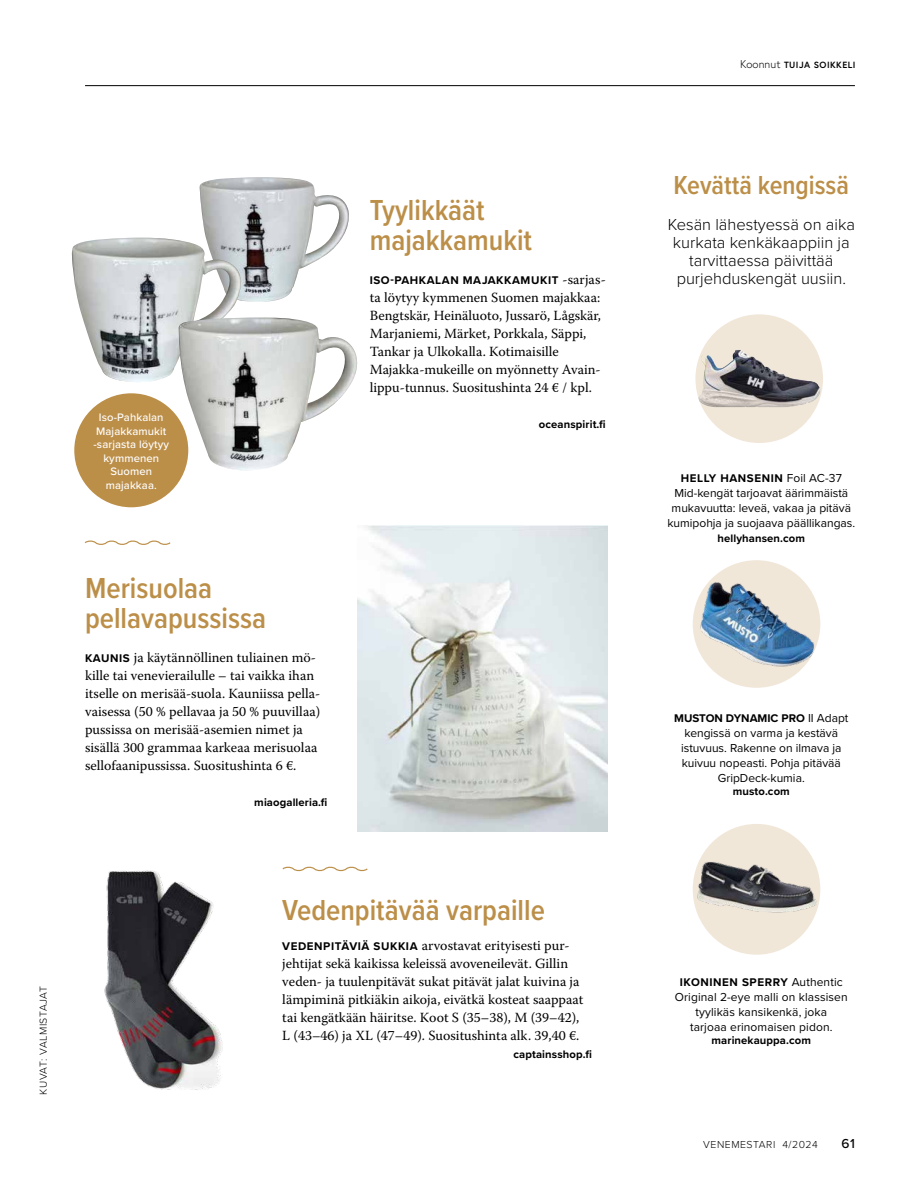
<style>
.page{position:relative;width:923px;height:1191px;background:#fff}
.page>*{position:absolute;margin:0;border:0;box-sizing:border-box;transform-origin:0 0}
.t1{font:600 30px/30px "Proxima Nova Cond";color:#bc8f49}
.t2{font:600 27px "Proxima Nova Cond";color:#bc8f49}
.t3{font:300 16.5px/18px "Proxima Nova";color:#000;text-align:center}
.t4{font:13.95px/18px "Warnock Pro";color:#000}
.t5{font:500 13.5px "Proxima Nova";color:#000}
.t6{font:12px/15px "Proxima Nova";color:#000;text-align:center}
.t7{font:700 11.55px "Proxima Nova";letter-spacing:.05em;color:#000}
.t8{font:700 11.55px "Proxima Nova";color:#000}
.t9{font:700 11.25px "Proxima Nova";letter-spacing:.01em;color:#000}
.t10{font:500 11.25px/13.5px "Proxima Nova";letter-spacing:.01em;color:#fff;text-align:center}
.t11{font:300 10.5px "Proxima Nova";letter-spacing:.05em;color:#000}
.t12{font:700 9px "Europa";letter-spacing:.05em;color:#000}
.s1{font-family:"Proxima Nova";font-weight:700;font-size:11.55px}
.s2{font-family:"Warnock Pro";font-weight:400;font-size:13.95px}
.s3{font-weight:300;font-size:11.25px}
.s4{font-weight:400;font-size:12px}
</style>
<div class="page">
<img style="left:199px;top:177px;width:150px;height:125px">
<svg style="left:282px;top:866px;width:86px;height:6px"></svg>
<svg style="left:84px;top:540px;width:87px;height:5px"></svg>
<hr style="left:85px;top:85px;width:770px;height:1px;background:#000">
<img style="left:357px;top:525px;width:250px;height:307px">
<img style="left:104px;top:870px;width:119px;height:220px">
<div style="left:695px;top:314px;width:128px;height:129px;background:#f1e7d9;border-radius:50%"></div>
<img style="left:698px;top:350px;width:122px;height:57px">
<div style="left:692px;top:560px;width:128px;height:128px;background:#f1e7d9;border-radius:50%"></div>
<img style="left:692px;top:578px;width:128px;height:92px">
<div style="left:692px;top:824px;width:128px;height:130px;background:#f1e7d9;border-radius:50%"></div>
<img style="left:692px;top:838px;width:128px;height:102px">
<img style="left:71px;top:238px;width:175px;height:144px">
<img style="left:178px;top:317px;width:180px;height:155px">
<div style="left:74px;top:393px;width:114px;height:114px;background:#bc8f49;border-radius:50%"></div>
<p class="t11" style="left:35px;top:1094px;width:110px;rotate:-90deg">KUVAT: VALMISTAJAT</p>
<p class="t10" style="left:93px;top:410px;width:77px">Iso-Pahkalan<br>Majakkamukit -sarjasta löytyy kymmenen<br>Suomen majakkaa.</p>
<h1 class="t1" style="left:85px;top:572px;width:183px">Merisuolaa pellavapussissa</h1>
<p class="t4" style="left:85px;top:648px;width:237px"><span class="s1">KAUNIS</span> ja käytännöllinen tuliainen mö&shy;kille tai venevierailulle – tai vaikka ihan itselle on merisää-suola. Kauniissa pella&shy;vaisessa (50 % pellavaa ja 50 % puuvillaa) pussissa on merisää-asemien nimet ja sisällä 300 grammaa karkeaa merisuolaa sellofaanipussissa. Suositushinta 6 €.</p>
<p class="t9" style="left:254px;top:793px;width:75px">miaogalleria.fi</p>
<h1 class="t1" style="left:370px;top:194px;width:164px">Tyylikkäät majakkamukit</h1>
<p class="t7" style="left:370px;top:271px;width:237px">ISO-PAHKALAN MAJAKKAMUKIT <span class="s2">-sarjas-</span></p>
<p class="t4" style="left:370px;top:288px;width:233px">ta löytyy kymmenen Suomen majakkaa:<br>Bengtskär, Heinäluoto, Jussarö, Lågskär, Marjaniemi, Märket, Porkkala, Säppi, Tankar ja Ulkokalla. Kotimaisille Majakka-mukeille on myönnetty Avain&shy;lippu-tunnus. Suositushinta 24 € / kpl.</p>
<p class="t9" style="left:539px;top:415px;width:68px">oceanspirit.fi</p>
<h1 class="t1" style="left:282px;top:894px;width:264px">Vedenpitävää varpaille</h1>
<p class="t4" style="left:282px;top:936px;width:302px"><span class="s1">VEDENPITÄVIÄ SUKKIA</span> arvostavat erityisesti pur&shy;jehtijat sekä kaikissa keleissä avoveneilevät. Gillin veden- ja tuulenpitävät sukat pitävät jalat kuivina ja lämpiminä pitkiäkin aikoja, eivätkä kosteat saappaat tai kengätkään häiritse. Koot S (35–38), M (39–42), L (43–46) ja XL (47–49). Suositushinta alk. 39,40 €.</p>
<p class="t9" style="left:513px;top:1045px;width:80px">captainsshop.fi</p>
<p class="t12" style="left:740px;top:59px;width:117px"><span class="s3">Koonnut</span> TUIJA SOIKKELI</p>
<h2 class="t2" style="left:673px;top:165px;width:177px">Kevättä kengissä</h2>
<p class="t3" style="left:667px;top:214px;width:189px">Kesän lähestyessä on aika kurkata kenkäkaappiin ja tarvittaessa päivittää purjehduskengät uusiin.</p>
<p class="t7" style="left:681px;top:469px;width:162px">HELLY HANSENIN <span class="s4">Foil AC-37</span></p>
<p class="t6" style="left:667px;top:485px;width:189px">Mid-kengät tarjoavat äärimmäistä mukavuutta: leveä, vakaa ja pitävä kumipohja ja suojaava päällikangas.</p>
<p class="t9" style="left:717px;top:529px;width:89px">hellyhansen.com</p>
<p class="t8" style="left:674px;top:709px;width:176px">MUSTON DYNAMIC PRO <span class="s4">II Adapt</span></p>
<p class="t6" style="left:681px;top:725px;width:162px">kengissä on varma ja kestävä istuvuus. Rakenne on ilmava ja kuivuu nopeasti. Pohja pitävää<br>GripDeck-kumia.</p>
<p class="t9" style="left:733px;top:783px;width:59px">musto.com</p>
<p class="t7" style="left:680px;top:973px;width:164px">IKONINEN SPERRY <span class="s4">Authentic</span></p>
<p class="t6" style="left:675px;top:989px;width:174px">Original 2-eye malli on klassisen tyylikäs kansikenkä, joka<br>tarjoaa erinomaisen pidon.</p>
<p class="t9" style="left:711px;top:1032px;width:101px">marinekauppa.com</p>
<p class="t11" style="left:703px;top:1137px;width:116px">VENEMESTARI 4/2024</p>
<p class="t5" style="left:841px;top:1133px;width:15px">61</p>
</div>
